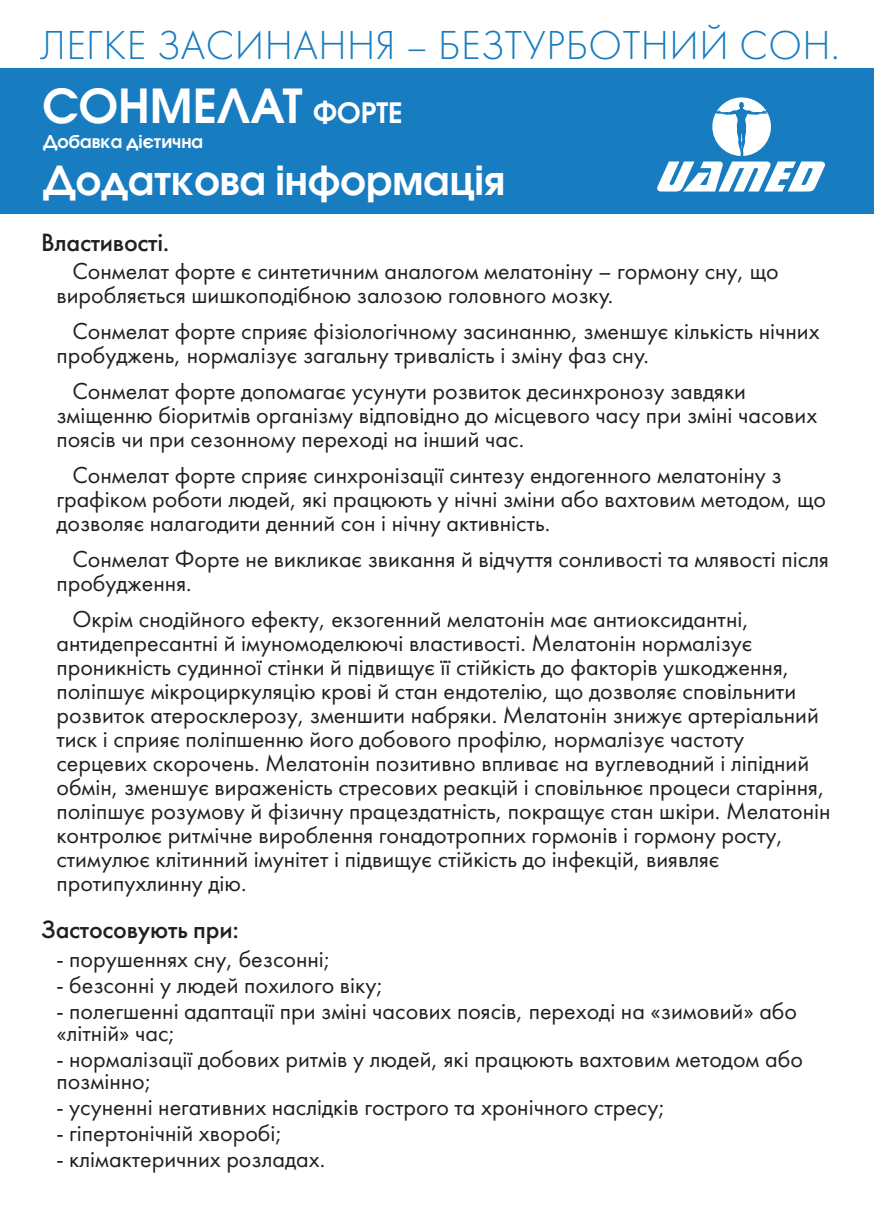
<style>
.page{position:relative;width:874px;height:1225px;background:#fff}
.page>*{position:absolute;margin:0;border:0;box-sizing:border-box;transform-origin:0 0}
.t1{font:700 46.6px "Avant Garde Gothic C";color:#fff}
.t2{font:42px "Futura Light C";letter-spacing:.01em;color:#187cc0}
.t3{font:700 39.8px "Avant Garde Gothic C";color:#fff}
.t4{font:26px "Futura Medium C";letter-spacing:-.01em;color:#231f20}
.t5{font:24px/24px "Futura Book C";color:#231f20}
.t6{font:700 17.6px "Avant Garde Gothic C";color:#fff}
.s1{font-size:28px}
</style>
<div class="page">
<div style="left:0;top:68px;width:873px;height:145px;background:#187cc0"></div>
<svg style="left:657px;top:97px;width:167px;height:94px"></svg>
<h2 class="t2" style="left:40px;top:23px;width:801px">ЛЕГКЕ ЗАСИНАННЯ – БЕЗТУРБОТНИЙ СОН.</h2>
<h1 class="t1" style="left:42px;top:77px;width:361px">СОНМЕЛАТ <span class="s1">ФОРТЕ</span></h1>
<p class="t6" style="left:43px;top:131px;width:162px">Добавка дієтична</p>
<h3 class="t3" style="left:43px;top:156px;width:463px">Додаткова інформація</h3>
<p class="t4" style="left:41px;top:227px;width:130px">Властивості.</p>
<p class="t5" style="left:56px;top:259px;width:723px;text-indent:16px">Сонмелат форте є синтетичним аналогом мелатоніну – гормону сну, що виробляється шишкоподібною залозою головного мозку.</p>
<p class="t5" style="left:56px;top:319px;width:764px;text-indent:16px">Сонмелат форте сприяє фізіологічному засинанню, зменшує кількість нічних пробуджень, нормалізує загальну тривалість і зміну фаз сну.</p>
<p class="t5" style="left:56px;top:379px;width:762px;text-indent:16px">Сонмелат форте допомагає усунути розвиток десинхронозу завдяки зміщенню біоритмів організму відповідно до місцевого часу при зміні часових поясів чи при сезонному переході на інший час.</p>
<p class="t5" style="left:56px;top:463px;width:770px;text-indent:16px">Сонмелат форте сприяє синхронізації синтезу ендогенного мелатоніну з графіком роботи людей, які працюють у нічні зміни або вахтовим методом, що дозволяє налагодити денний сон і нічну активність.</p>
<p class="t5" style="left:56px;top:547px;width:773px;text-indent:16px">Сонмелат Форте не викликає звикання й відчуття сонливості та млявості після пробудження.</p>
<p class="t5" style="left:56px;top:607px;width:775px;text-indent:16px">Окрім снодійного ефекту, екзогенний мелатонін має антиоксидантні, антидепресантні й імуномоделюючі властивості. Мелатонін нормалізує проникність судинної стінки й підвищує її стійкість до факторів ушкодження, поліпшує мікроциркуляцію крові й стан ендотелію, що дозволяє сповільнити розвиток атеросклерозу, зменшити набряки. Мелатонін знижує артеріальний тиск і сприяє поліпшенню його добового профілю, нормалізує частоту серцевих скорочень. Мелатонін позитивно впливає на вуглеводний і ліпідний обмін, зменшує вираженість стресових реакцій і сповільнює процеси старіння, поліпшує розумову й фізичну працездатність, покращує стан шкіри. Мелатонін контролює ритмічне вироблення гонадотропних гормонів і гормону росту, стимулює клітинний імунітет і підвищує стійкість до інфекцій, виявляє протипухлинну дію.</p>
<p class="t4" style="left:41px;top:914px;width:199px">Застосовують при:</p>
<p class="t5" style="left:56px;top:947px;width:275px">- порушеннях сну, безсонні;</p>
<p class="t5" style="left:56px;top:973px;width:328px">- безсонні у людей похилого віку;</p>
<p class="t5" style="left:56px;top:1000px;width:741px;line-height:22px">- полегшенні адаптації при зміні часових поясів, переході на «зимовий» або «літній» час;</p>
<p class="t5" style="left:56px;top:1048px;width:747px;line-height:22px">- нормалізації добових ритмів у людей, які працюють вахтовим методом або позмінно;</p>
<p class="t5" style="left:56px;top:1095px;width:610px">- усуненні негативних наслідків гострого та хронічного стресу;</p>
<p class="t5" style="left:56px;top:1121px;width:227px">- гіпертонічній хворобі;</p>
<p class="t5" style="left:56px;top:1147px;width:270px">- клімактеричних розладах.</p>
</div>
